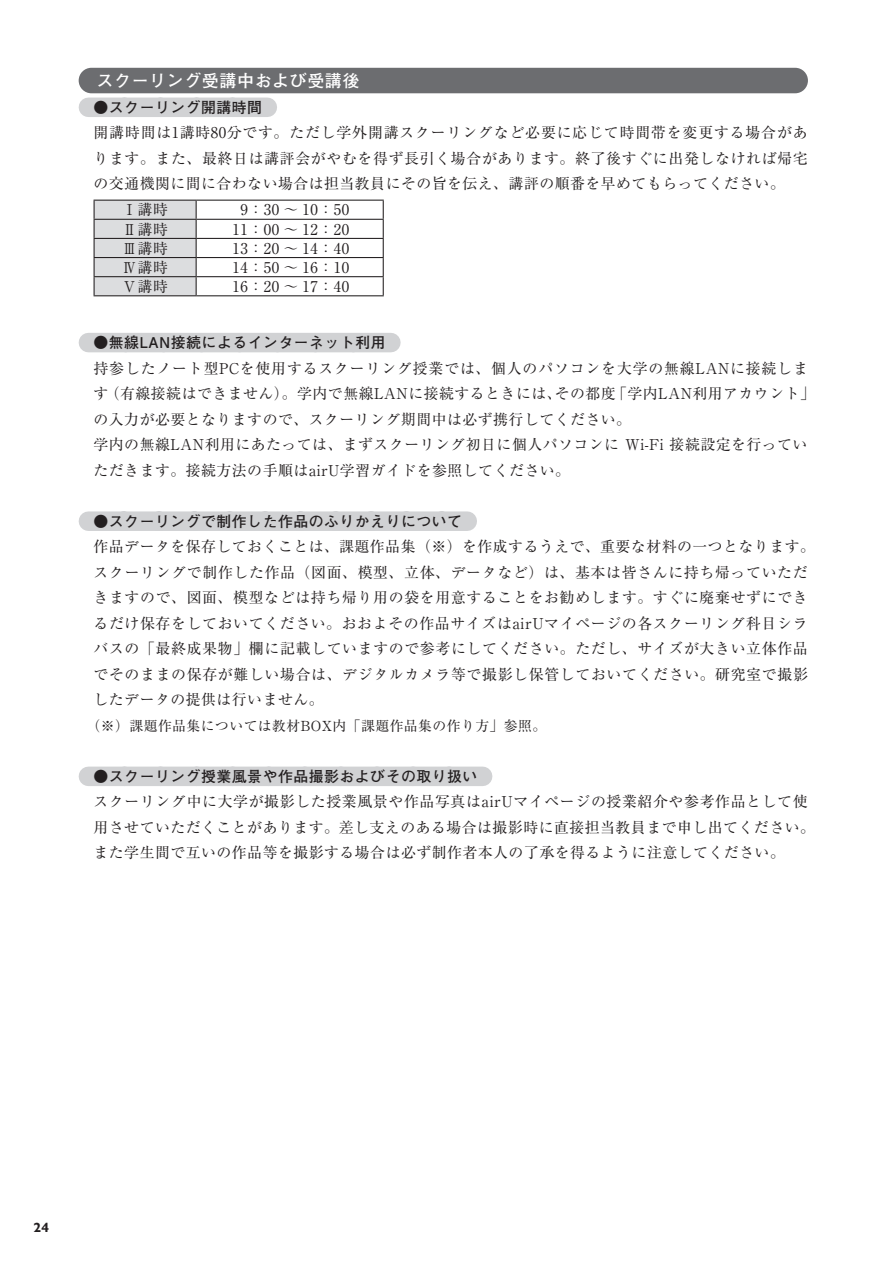
<style>
.page{position:relative;width:893px;height:1263px;background:#fff}
.page>*{position:absolute;margin:0;border:0;box-sizing:border-box;transform-origin:0 0}
.t1{font:700 16.95px "Futo Go B101 Pro";letter-spacing:.035em;color:#fff}
.t2{font:14.85px/25.5px "Ryumin Pro";letter-spacing:.035em;color:#231f20}
.t3{font:700 14.85px "Futo Go B101 Pr 5";letter-spacing:.035em;color:#231f20}
.t4{font:14.85px "Ryumin Pro";letter-spacing:.055em;color:#231f20}
.t5{font:13.8px "Ryumin Pro";letter-spacing:.035em;color:#231f20}
.t6{font:700 13.5px "Gill Sans Nova";color:#231f20}
.s1{font-family:"Ryumin Pr 5"}
</style>
<div class="page">
<div style="left:88px;top:98px;width:179px;height:19px;background:#d1d2d4"></div>
<div style="left:88px;top:333px;width:303px;height:19px;background:#d1d2d4"></div>
<div style="left:88px;top:511px;width:379px;height:20px;background:#d1d2d4"></div>
<div style="left:88px;top:767px;width:395px;height:19px;background:#d1d2d4"></div>
<hr style="left:196px;top:200px;width:188px;height:1px;background:#231f20">
<hr style="left:196px;top:219px;width:188px;height:1px;background:#231f20">
<hr style="left:196px;top:238px;width:188px;height:1px;background:#231f20">
<hr style="left:196px;top:257px;width:188px;height:1px;background:#231f20">
<hr style="left:196px;top:276px;width:188px;height:1px;background:#231f20">
<svg style="left:94px;top:200px;width:103px;height:95px;background:#cfd0d2"></svg>
<svg style="left:383px;top:201px;width:1px;height:94px"></svg>
<hr style="left:94px;top:295px;width:102px;height:1px;background:#231f20">
<hr style="left:196px;top:295px;width:188px;height:1px;background:#231f20">
<div style="left:79px;top:68px;width:729px;height:25px;background:#6c6d70;border-radius:13px"></div>
<p class="t1" style="left:97px;top:67px;width:264px">スクーリング受講中および受講後</p>
<p class="t3" style="left:94px;top:95px;width:170px">●スクーリング開講時間</p>
<p class="t4" style="left:94px;top:121px;width:716px">開講時間は1講時80分です。ただし学外開講スクーリングなど必要に応じて時間帯を変更する場合があ</p>
<p class="t2" style="left:94px;top:144px;width:716px">ります。また、最終日は講評会がやむを得ず長引く場合があります。終了後すぐに出発しなければ帰宅</p>
<p class="t2" style="left:94px;top:170px;width:693px">の交通機関に間に合わない場合は担当教員にその旨を伝え、講評の順番を早めてもらってください。</p>
<p class="t2" style="left:122px;top:196px;width:47px">Ⅰ講時</p>
<p class="t2" style="left:241px;top:196px;width:110px">9：30 〜 10：50</p>
<p class="t2" style="left:122px;top:215px;width:47px">Ⅱ講時</p>
<p class="t2" style="left:233px;top:215px;width:118px">11：00 〜 12：20</p>
<p class="t2" style="left:122px;top:234px;width:47px">Ⅲ講時</p>
<p class="t2" style="left:233px;top:234px;width:118px">13：20 〜 14：40</p>
<p class="t2" style="left:122px;top:253px;width:47px">Ⅳ講時</p>
<p class="t2" style="left:233px;top:253px;width:118px">14：50 〜 16：10</p>
<p class="t2" style="left:122px;top:273px;width:47px">Ⅴ講時</p>
<p class="t2" style="left:233px;top:273px;width:118px">16：20 〜 17：40</p>
<p class="t3" style="left:94px;top:331px;width:294px">●無線LAN接続によるインターネット利用</p>
<p class="t2" style="left:94px;top:354px;width:723px">持参したノート型PCを使用するスクーリング授業では、個人のパソコンを大学の無線LANに接続します（有線接続はできません）。学内で無線LANに接続するときには、その都度「学内LAN利用アカウント」の入力が必要となりますので、スクーリング期間中は必ず携行してください。<br>学内の無線LAN利用にあたっては、まずスクーリング初日に個人パソコンに Wi-Fi 接続設定を行っていただきます。接続方法の手順はairU学習ガイドを参照してください。</p>
<p class="t3" style="left:94px;top:509px;width:370px">●スクーリングで制作した作品のふりかえりについて</p>
<p class="t2" style="left:94px;top:533px;width:723px">作品データを保存しておくことは、課題作品集（※）を作成するうえで、重要な材料の一つとなります。スクーリングで制作した作品（図面、模型、立体、データなど）は、基本は皆さんに持ち帰っていただきますので、図面、模型などは持ち帰り用の袋を用意することをお勧めします。すぐに廃棄せずにできるだけ保存をしておいてください。おおよその作品サイズはairUマイページの各スクーリング科目シラバスの「最終成果物」欄に記載していますので参考にしてください。ただし、サイズが大きい立体作品でそのままの保存が難しい場合は、デジタルカメラ等で撮影し保管しておいてください。研究室で撮影したデータの提供は行いません。</p>
<p class="t5" style="left:87px;top:715px;width:461px"><span class="s1">（※）</span>課題作品集については教材BOX内「課題作品集の作り方」参照。</p>
<p class="t3" style="left:94px;top:764px;width:385px">●スクーリング授業風景や作品撮影およびその取り扱い</p>
<p class="t2" style="left:94px;top:788px;width:723px">スクーリング中に大学が撮影した授業風景や作品写真はairUマイページの授業紹介や参考作品として使用させていただくことがあります。差し支えのある場合は撮影時に直接担当教員まで申し出てください。また学生間で互いの作品等を撮影する場合は必ず制作者本人の了承を得るように注意してください。</p>
<p class="t6" style="left:33px;top:1219px;width:17px">24</p>
</div>
